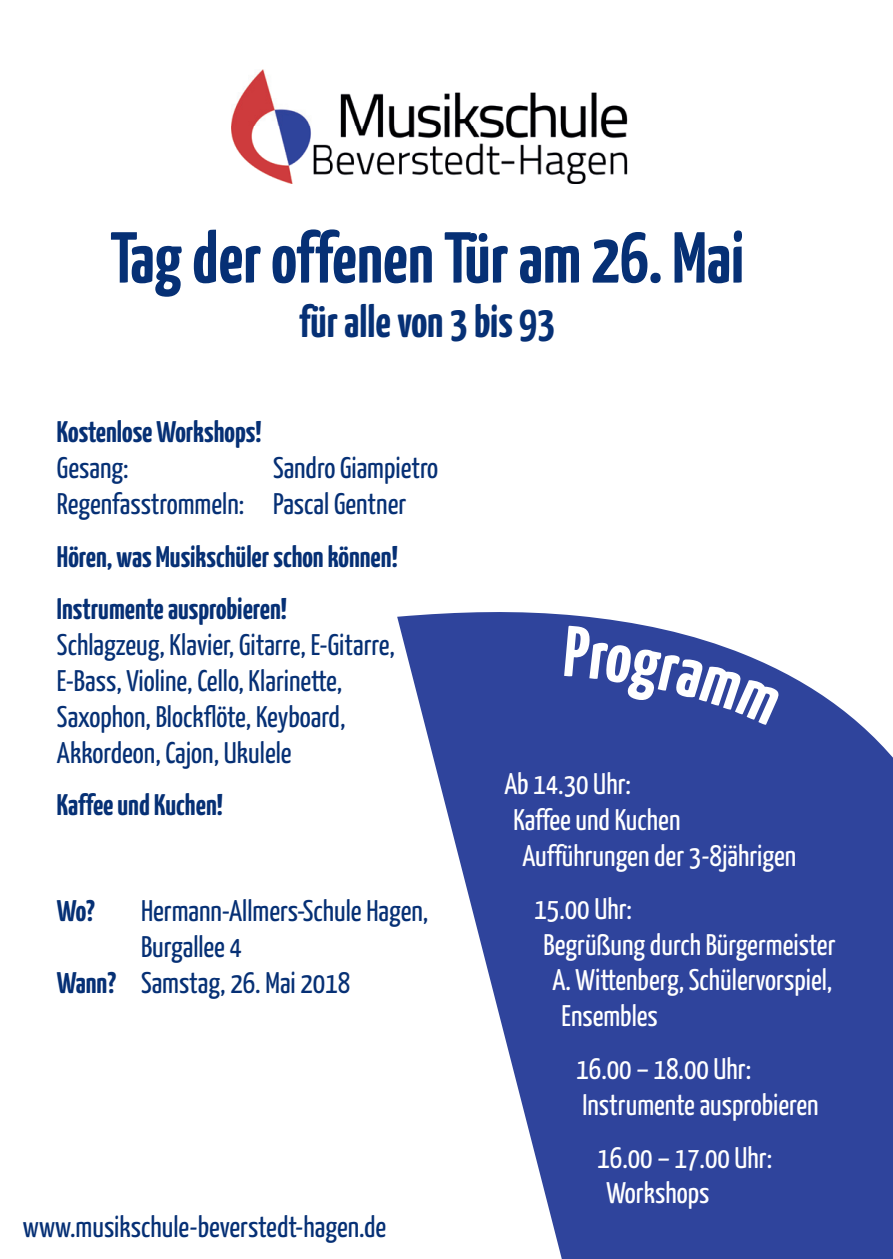
<style>
.page{position:relative;width:893px;height:1259px;background:#fff}
.page>*{position:absolute;margin:0;border:0;box-sizing:border-box;transform-origin:0 0}
.t1{font:700 72px "Yanone Kaffeesatz";color:#063075}
.t2{font:700 45px "Yanone Kaffeesatz";color:#063075}
.t3{font:29.7px/35.7px "Yanone Kaffeesatz";color:#063075}
.t4{font:29.7px/35.7px "Yanone Kaffeesatz";color:#fff}
.t5{font:700 29.7px/52.8px "Yanone Kaffeesatz";color:#063075}
.s1{font-weight:700}
</style>
<div class="page">
<svg style="left:397px;top:612px;width:496px;height:647px;fill:#2f449c"></svg>
<img style="left:231px;top:69px;width:397px;height:114px">
<svg style="left:564px;top:625px;width:217px;height:100px;background:#485ba8"></svg>
<h1 class="t1" style="left:110px;top:214px;width:635px">Tag der offenen Tür am 26. Mai</h1>
<h2 class="t2" style="left:299px;top:293px;width:257px">für alle von 3 bis 93</h2>
<p class="t5" style="left:57px;top:405px;width:206px">Kostenlose Workshops!</p>
<p class="t3" style="left:57px;top:449px;width:73px">Gesang:</p>
<p class="t3" style="left:57px;top:449px;width:383px;text-indent:216px">Sandro Giampietro<br>Regenfasstrommeln: Pascal Gentner</p>
<p class="t5" style="left:57px;top:529px;width:342px">Hören, was Musikschüler schon können!<br>Instrumente ausprobieren!</p>
<p class="t3" style="left:57px;top:626px;width:339px">Schlagzeug, Klavier, Gitarre, E-Gitarre, E-Bass, Violine, Cello, Klarinette, Saxophon, Blockflöte, Keyboard, Akkordeon, Cajon, Ukulele</p>
<p class="t5" style="left:57px;top:778px;width:167px">Kaffee und Kuchen!</p>
<p class="t5" style="left:57px;top:883px;width:39px">Wo?</p>
<p class="t3" style="left:141px;top:892px;width:289px">Hermann-Allmers-Schule Hagen,</p>
<p class="t3" style="left:141px;top:928px;width:103px">Burgallee 4</p>
<p class="t3" style="left:57px;top:963px;width:295px"><span class="s1">Wann?</span> Samstag, 26. Mai 2018</p>
<p class="t3" style="left:23px;top:1208px;width:365px">www.musikschule-beverstedt-hagen.de</p>
<p class="t4" style="left:504px;top:765px;width:128px">Ab 14.30 Uhr:</p>
<p class="t4" style="left:513px;top:801px;width:168px">Kaffee und Kuchen</p>
<p class="t4" style="left:522px;top:837px;width:275px">Aufführungen der 3-8jährigen</p>
<p class="t4" style="left:534px;top:889px;width:99px">15.00 Uhr:</p>
<p class="t4" style="left:543px;top:925px;width:294px">Begrüßung durch Bürgermeister</p>
<p class="t4" style="left:552px;top:961px;width:281px">A. Wittenberg, Schülervorspiel,</p>
<p class="t4" style="left:561px;top:997px;width:98px">Ensembles</p>
<p class="t4" style="left:576px;top:1050px;width:244px">16.00 – 18.00 Uhr:<br>Instrumente ausprobieren</p>
<p class="t4" style="left:606px;top:1138px;width:167px;text-indent:-9px">16.00 – 17.00 Uhr:<br>Workshops</p>
</div>
